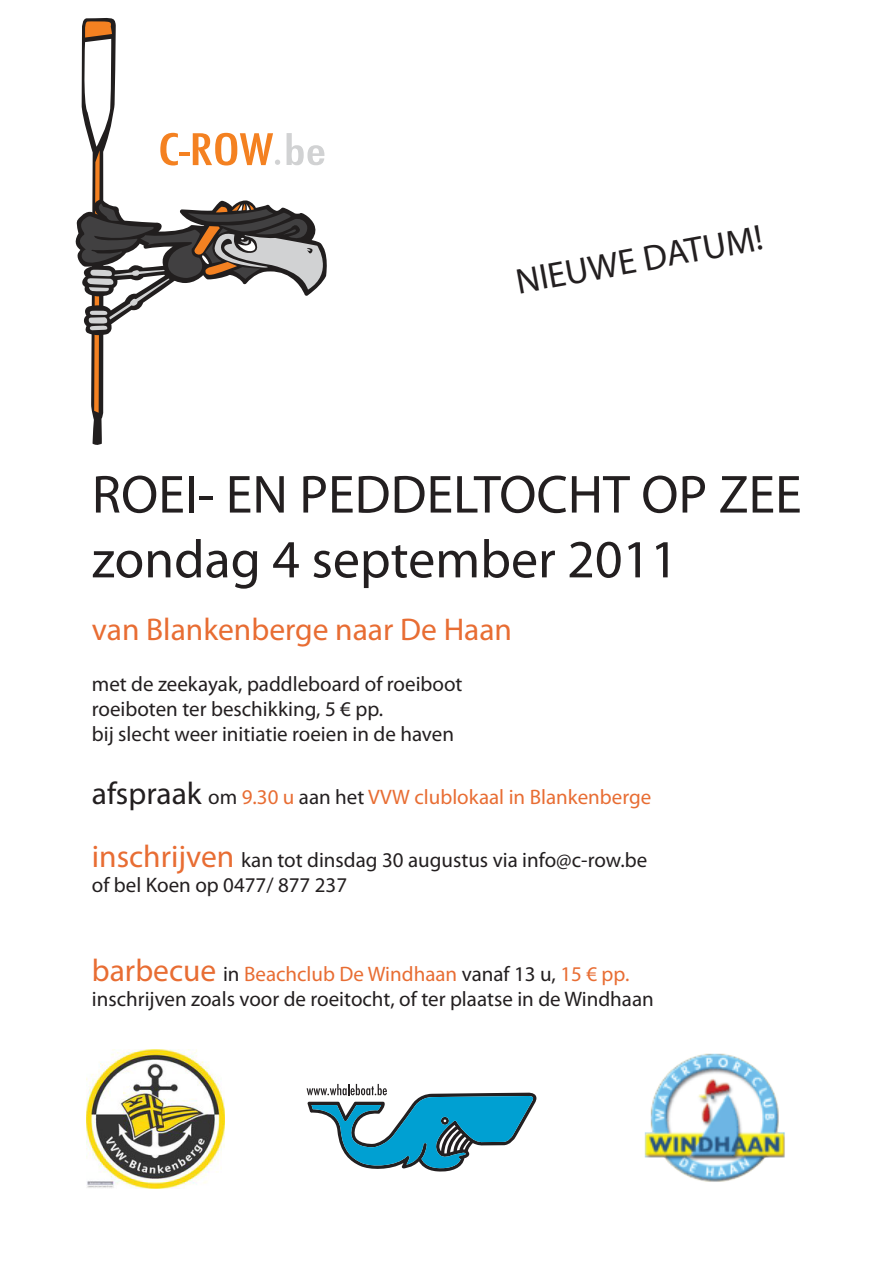
<style>
.page{position:relative;width:893px;height:1263px;background:#fff}
.page>*{position:absolute;margin:0;border:0;box-sizing:border-box;transform-origin:0 0}
.t1{font:54px/64.8px "Myriad Pro";color:#231f20}
.t2{font:36px "Myriad Pro";color:#231f20}
.t3{font:31.5px "Myriad Pro";color:#e86d33}
.t4{font:21px/25.2px "Myriad Pro";color:#231f20}
.t5{font:21px "Myriad Pro";color:#e86d33}
.s1{font-size:31.5px;color:#231f20}
.s2{color:#231f20}
.s3{font-size:31.5px;color:#e86d33}
.s4{color:#e86d33}
</style>
<div class="page">
<svg style="left:75px;top:18px;width:252px;height:427px"></svg>
<svg style="left:307px;top:1084px;width:229px;height:88px"></svg>
<img style="left:87px;top:1050px;width:138px;height:138px">
<img style="left:644px;top:1053px;width:141px;height:129px">
<h2 class="t2" style="left:512px;top:259px;width:252px;rotate:-10deg">NIEUWE DATUM!</h2>
<h1 class="t1" style="left:92px;top:461px;width:711px">ROEI- EN PEDDELTOCHT OP ZEE zondag 4 september 2011</h1>
<h3 class="t3" style="left:92px;top:610px;width:422px">van Blankenberge naar De Haan</h3>
<p class="t4" style="left:92px;top:671px;width:372px">met de zeekayak, paddleboard of roeiboot roeiboten ter beschikking, 5 € pp.<br>bij slecht weer initiatie roeien in de haven</p>
<p class="t5" style="left:92px;top:784px;width:561px"><span class="s1">afspraak</span> <span class="s2">om</span> 9.30 u <span class="s2">aan het</span> VVW clublokaal in Blankenberge</p>
<p class="t4" style="left:92px;top:847px;width:557px"><span class="s3">inschrijven</span> kan tot dinsdag 30 augustus via info@c-row.be of bel Koen op 0477/ 877 237</p>
<p class="t4" style="left:92px;top:961px;width:563px"><span class="s3">barbecue</span> in <span class="s4">Beachclub De Windhaan</span> vanaf 13 u, <span class="s4">15 € pp. </span>inschrijven zoals voor de roeitocht, of ter plaatse in de Windhaan</p>
</div>
